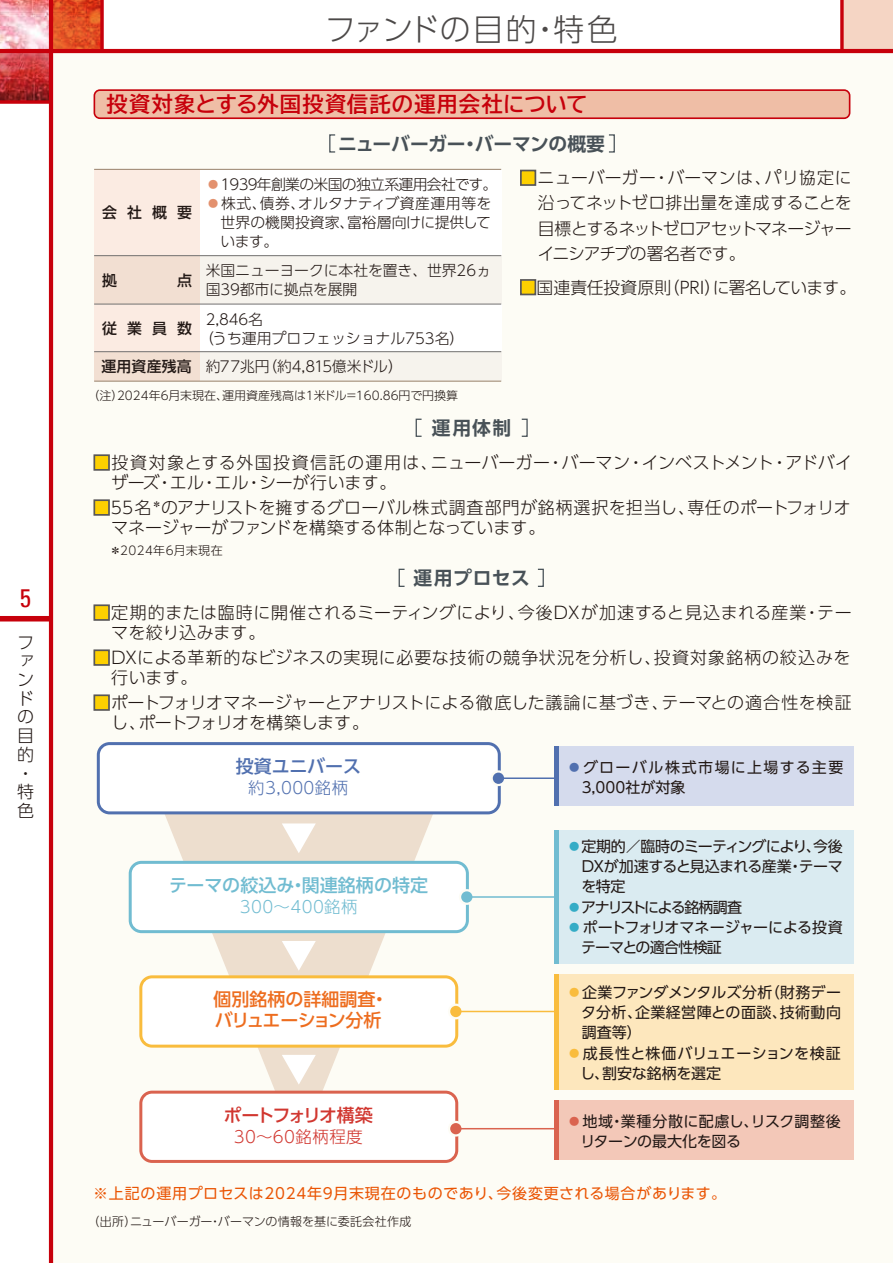
<style>
.page{position:relative;width:893px;height:1263px;background:#fff}
.page>*{position:absolute;margin:0;border:0;box-sizing:border-box;transform-origin:0 0}
.t1{font:300 30.9px "UD Shin Go Pro";letter-spacing:.005em;color:#4c4948}
.t2{font:condensed 25.5px "Univers";color:#c7000b}
.t3{font:700 21.3px "TBUD Go Std";letter-spacing:.05em;color:#c7000b}
.t4{font:700 18.75px "UD Shin Go Pro De";color:#485157}
.t5{font:500 18px/21px "UD Shin Go Pro";color:#ed6d1f}
.t6{font:500 18px "UD Shin Go Pro";color:#71bcd1}
.t7{font:500 18px "UD Shin Go Pro";letter-spacing:-.11em;color:#d13730}
.t8{font:500 18px "UD Shin Go Pro";letter-spacing:-.01em;color:#5170af}
.t9{font:300 16.95px/18.8px "UD Shin Go Pro";letter-spacing:.01em;color:#221815}
.t10{font:300 16.95px/19.5px "UD Shin Go Pro";letter-spacing:.035em;color:#221815}
.t11{font:300 16.8px/25.2px "UD Shin Go Pro";letter-spacing:-.04em;color:#221815;text-align:justify}
.t12{font:300 16.8px "UD Shin Go Pro";letter-spacing:-.02em;color:#221815}
.t13{font:300 16.5px "UD Shin Go Pro";letter-spacing:.025em;color:#d13730}
.t14{font:300 16.5px "UD Shin Go Pro";letter-spacing:.025em;color:#71bcd1}
.t15{font:300 16.5px "UD Shin Go Pro";letter-spacing:.025em;color:#5170af}
.t16{font:15px/20.2px "UD Shin Go Pro";letter-spacing:-.005em;color:#221815;text-align:justify}
.t17{font:15px "UD Shin Go Pro";letter-spacing:.045em;color:#ea5504}
.t18{font:15px/20.2px "UD Shin Go Pro";letter-spacing:-.05em;color:#221815}
.t19{font:15px/20.2px "UD Shin Go Pro";letter-spacing:.08em;color:#221815}
.t20{font:15px "UD Shin Go Pro";letter-spacing:-.115em;color:#221815}
.t21{font:300 14.85px/18.9px "UD Shin Go Pro";letter-spacing:-.005em;color:#221815}
.t22{font:300 14.85px "UD Shin Go Pro";letter-spacing:-.045em;color:#221815}
.t23{font:500 14.85px "UD Shin Go Pro";letter-spacing:.69em;color:#221815}
.t24{font:300 12px "UD Shin Go Pro";letter-spacing:.025em;color:#221815}
.t25{font:300 11.85px "UD Shin Go Pro";color:#221815}
.s1{color:#e3916e}
.s2{color:#fdd000}
.s3{font-weight:500}
.s4{font-weight:300;color:#5170af}
.s5{font-weight:300;color:#34acc6}
.s6{font-weight:300;color:#f9bc3d}
.s7{font-weight:300;color:#da634f}
</style>
<div class="page">
<img style="left:0;top:0;width:49px;height:49px">
<svg style="left:53px;top:0;width:47px;height:49px;background:#df5023"></svg>
<svg style="left:0;top:53px;width:49px;height:47px;background:#bb3538"></svg>
<div style="left:51px;top:51px;width:842px;height:1212px;background:#fdfcf5"></div>
<div style="left:842px;top:0;width:51px;height:51px;background:#f5d5c4"></div>
<div style="left:0;top:616px;width:51px;height:5px;background:#c7000b"></div>
<hr style="left:49px;top:0;width:4px;height:1263px;background:#c7000b">
<hr style="left:0;top:49px;width:893px;height:4px;background:#c7000b">
<svg style="left:0;top:100px;width:49px;height:4px"></svg>
<svg style="left:100px;top:0;width:4px;height:49px"></svg>
<svg style="left:840px;top:0;width:4px;height:49px"></svg>
<svg style="left:150px;top:814px;width:298px;height:277px;fill:#eddece"></svg>
<svg style="left:282px;top:823px;width:34px;height:30px"></svg>
<svg style="left:282px;top:1055px;width:34px;height:30px"></svg>
<svg style="left:97px;top:742px;width:404px;height:72px"></svg>
<svg style="left:129px;top:861px;width:340px;height:72px"></svg>
<svg style="left:139px;top:941px;width:319px;height:107px"></svg>
<div style="left:491px;top:770px;width:15px;height:16px;border:4px solid #fdfcf5;border-radius:50%"></div>
<hr style="left:498px;top:777px;width:58px;height:2px;background:#5170af">
<div style="left:493px;top:773px;width:11px;height:11px;background:#5170af;border-radius:50%"></div>
<div style="left:459px;top:889px;width:16px;height:16px;border:4px solid #fdfcf5;border-radius:50%"></div>
<hr style="left:467px;top:896px;width:89px;height:2px;background:#71bcd1">
<div style="left:461px;top:891px;width:11px;height:12px;background:#71bcd1;border-radius:50%"></div>
<div style="left:456px;top:1009px;width:101px;height:5px;background:#fbebc6"></div>
<div style="left:448px;top:1003px;width:16px;height:16px;border:4px solid #fdfcf5;border-radius:50%"></div>
<hr style="left:456px;top:1011px;width:101px;height:1px;background:#f9bc3d">
<div style="left:450px;top:1006px;width:11px;height:11px;background:#f9bc3d;border-radius:50%"></div>
<div style="left:554px;top:746px;width:300px;height:60px;background:#d5dbed"></div>
<div style="left:554px;top:974px;width:300px;height:116px;background:#fde7bd"></div>
<hr style="left:554px;top:746px;width:4px;height:60px;background:#5170af">
<hr style="left:554px;top:974px;width:4px;height:116px;background:#f9bc3d">
<svg style="left:139px;top:1091px;width:319px;height:72px"></svg>
<svg style="left:464px;top:1129px;width:90px;height:1px"></svg>
<div style="left:448px;top:1121px;width:16px;height:15px;border:4px solid #fdfcf5;border-radius:50%"></div>
<hr style="left:456px;top:1128px;width:101px;height:1px;background:#da634f">
<div style="left:450px;top:1123px;width:11px;height:11px;background:#da634f;border-radius:50%"></div>
<div style="left:554px;top:1100px;width:300px;height:59px;background:#f3c8b8"></div>
<hr style="left:554px;top:1100px;width:4px;height:59px;background:#da634f">
<div style="left:554px;top:830px;width:300px;height:134px;background:#daebf1"></div>
<hr style="left:554px;top:830px;width:4px;height:134px;background:#71bcd1">
<svg style="left:94px;top:89px;width:756px;height:30px;background:#eaa995"></svg>
<div style="left:329px;top:134px;width:7px;height:19px;border:1px solid #485157"></div>
<div style="left:608px;top:134px;width:7px;height:19px;border:1px solid #485157"></div>
<div style="left:93px;top:604px;width:17px;height:17px;border:2px solid #595757"></div>
<div style="left:93px;top:649px;width:17px;height:17px;border:2px solid #595757"></div>
<div style="left:93px;top:694px;width:17px;height:17px;border:2px solid #595757"></div>
<div style="left:399px;top:569px;width:6px;height:18px;border:1px solid #485157"></div>
<div style="left:537px;top:569px;width:7px;height:18px;border:1px solid #485157"></div>
<div style="left:93px;top:454px;width:17px;height:17px;border:2px solid #595757"></div>
<div style="left:93px;top:499px;width:17px;height:17px;border:2px solid #595757"></div>
<div style="left:416px;top:419px;width:6px;height:18px;border:1px solid #485157"></div>
<div style="left:521px;top:419px;width:7px;height:18px;border:1px solid #485157"></div>
<div style="left:520px;top:170px;width:16px;height:16px;border:2px solid #595757"></div>
<div style="left:520px;top:279px;width:16px;height:16px;border:2px solid #595757"></div>
<div style="left:94px;top:169px;width:407px;height:212px;background:#fff"></div>
<div style="left:94px;top:169px;width:106px;height:212px;background:#fbebe2"></div>
<div style="left:94px;top:256px;width:407px;height:48px;background:linear-gradient(to right,#f3e2d6,#f7f9f6)"></div>
<hr style="left:94px;top:255px;width:407px;height:1px;background:#727171">
<hr style="left:94px;top:304px;width:407px;height:1px;background:#727171">
<div style="left:94px;top:352px;width:407px;height:29px;background:linear-gradient(to right,#f3e2d6,#f7f9f6)"></div>
<hr style="left:94px;top:351px;width:407px;height:1px;background:#727171">
<hr style="left:94px;top:381px;width:407px;height:1px;background:#9d8771">
<hr style="left:94px;top:169px;width:407px;height:1px;background:#9d8771">
<hr style="left:892px;top:0;width:1px;height:51px;background:#d7633f">
<h2 class="t2" style="left:20px;top:582px;width:13px">5</h2>
<p class="t9" style="left:17px;top:632px;width:18px">ファンドの目的・特色</p>
<h1 class="t1" style="left:325px;top:4px;width:295px">ファンドの目的・特色</h1>
<p class="t3" style="left:106px;top:87px;width:483px">投資対象とする外国投資信託の運用会社について</p>
<p class="t23" style="left:102px;top:201px;width:92px">会社概要</p>
<p class="t23" style="left:102px;top:268px;width:16px">拠</p>
<p class="t23" style="left:177px;top:268px;width:16px">点</p>
<p class="t23" style="left:102px;top:316px;width:92px">従業員数</p>
<p class="t4" style="left:338px;top:128px;width:268px">ニューバーガー・バーマンの概要</p>
<p class="t22" style="left:206px;top:172px;width:293px"><span class="s1">●</span>1939年創業の米国の独立系運用会社です。</p>
<p class="t21" style="left:221px;top:193px;width:272px;text-align:justify;text-indent:-15px"><span class="s1">●</span>株式、債券、オルタナティブ資産運用等を世界の機関投資家、富裕層向けに提供しています。</p>
<p class="t21" style="left:206px;top:261px;width:287px">米国ニューヨークに本社を置き、世界26ヵ国39都市に拠点を展開</p>
<p class="t21" style="left:199px;top:309px;width:267px;text-indent:7px">2,846名<br>（うち運用プロフェッショナル753名）</p>
<p class="t11" style="left:538px;top:165px;width:315px;text-indent:-18px"><span class="s2">■</span>ニューバーガー・バーマンは、パリ協定に沿ってネットゼロ排出量を達成することを目標とするネットゼロアセットマネージャーイニシアチブの署名者です。</p>
<p class="t12" style="left:520px;top:274px;width:338px"><span class="s2">■</span>国連責任投資原則（PRI）に署名しています。</p>
<p class="t21" style="left:102px;top:356px;width:303px"><span class="s3">運用資産残高</span> 約77兆円（約4,815億米ドル）</p>
<p class="t25" style="left:88px;top:386px;width:372px">（注）2024年6月末現在、運用資産残高は1米ドル＝160.86円で円換算</p>
<p class="t4" style="left:432px;top:412px;width:81px">運用体制</p>
<p class="t9" style="left:111px;top:452px;width:742px;line-height:19.5px;text-indent:-18px"><span class="s2">■</span>投資対象とする外国投資信託の運用は、ニューバーガー・バーマン・インベストメント・アドバイザーズ・エル・エル・シーが行います。</p>
<p class="t9" style="left:111px;top:497px;width:741px;line-height:19.5px;text-indent:-18px"><span class="s2">■</span>55名<sup>＊</sup>のアナリストを擁するグローバル株式調査部門が銘柄選択を担当し、専任のポートフォリオマネージャーがファンドを構築する体制となっています。</p>
<p class="t24" style="left:109px;top:540px;width:115px">＊2024年6月末現在</p>
<p class="t4" style="left:413px;top:562px;width:118px">運用プロセス</p>
<p class="t9" style="left:111px;top:602px;width:742px;line-height:19.5px;text-indent:-18px"><span class="s2">■</span>定期的または臨時に開催されるミーティングにより、今後DXが加速すると見込まれる産業・テーマを絞り込みます。</p>
<p class="t10" style="left:111px;top:647px;width:741px;text-indent:-18px"><span class="s2">■</span>DXによる革新的なビジネスの実現に必要な技術の競争状況を分析し、投資対象銘柄の絞込みを行います。</p>
<p class="t9" style="left:111px;top:692px;width:742px;line-height:19.5px;text-indent:-18px"><span class="s2">■</span>ポートフォリオマネージャーとアナリストによる徹底した議論に基づき、テーマとの適合性を検証し、ポートフォリオを構築します。</p>
<p class="t8" style="left:236px;top:752px;width:127px">投資ユニバース</p>
<p class="t15" style="left:248px;top:775px;width:102px">約3,000銘柄</p>
<p class="t6" style="left:169px;top:870px;width:261px">テーマの絞込み・関連銘柄の特定</p>
<p class="t14" style="left:240px;top:893px;width:119px">300～400銘柄</p>
<p class="t19" style="left:582px;top:756px;width:263px;text-indent:-15px"><span class="s4">●</span>グローバル株式市場に上場する主要<br>3,000社が対象</p>
<p class="t16" style="left:581px;top:835px;width:263px;text-indent:-15px"><span class="s5">●</span>定期的／臨時のミーティングにより、今後DXが加速すると見込まれる産業・テーマを特定</p>
<p class="t20" style="left:567px;top:895px;width:177px"><span class="s5">●</span>アナリストによる銘柄調査</p>
<p class="t18" style="left:581px;top:916px;width:263px;text-indent:-15px"><span class="s5">●</span>ポートフォリオマネージャーによる投資テーマとの適合性検証</p>
<p class="t5" style="left:213px;top:988px;width:176px">個別銘柄の詳細調査・バリュエーション分析</p>
<p class="t16" style="left:581px;top:981px;width:261px;text-indent:-15px"><span class="s6">●</span>企業ファンダメンタルズ分析（財務データ分析、企業経営陣との面談、技術動向調査等）</p>
<p class="t16" style="left:580px;top:1042px;width:262px;text-indent:-14px"><span class="s6">●</span>成長性と株価バリュエーションを検証し、割安な銘柄を選定</p>
<p class="t7" style="left:224px;top:1100px;width:151px">ポートフォリオ構築</p>
<p class="t13" style="left:234px;top:1123px;width:131px">30～60銘柄程度</p>
<p class="t16" style="left:580px;top:1110px;width:262px;text-indent:-14px"><span class="s7">●</span>地域・業種分散に配慮し、リスク調整後リターンの最大化を図る</p>
<p class="t17" style="left:93px;top:1181px;width:634px">※上記の運用プロセスは2024年9月末現在のものであり、今後変更される場合があります。</p>
<p class="t24" style="left:88px;top:1211px;width:325px">（出所）ニューバーガー・バーマンの情報を基に委託会社作成</p>
</div>
